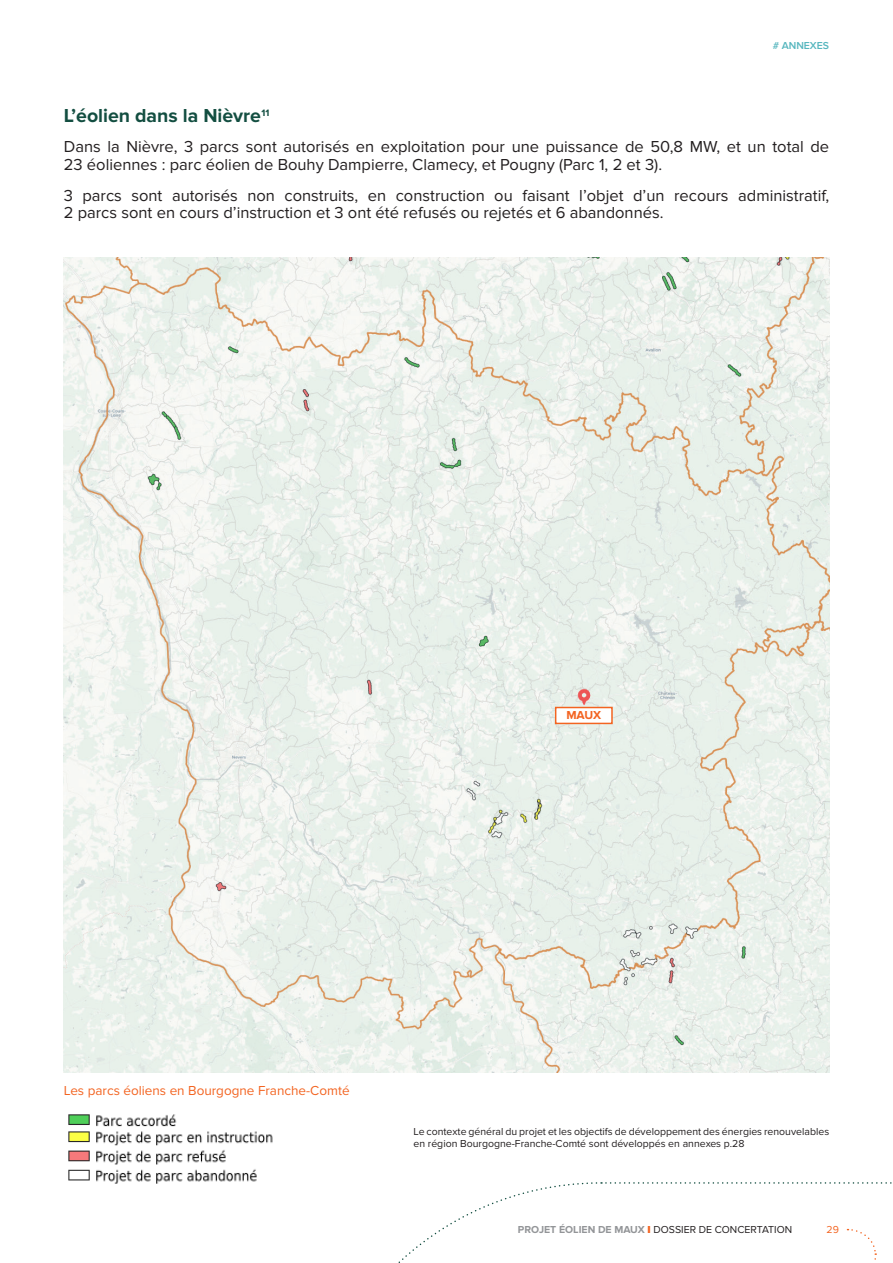
<style>
.page{position:relative;width:893px;height:1263px;background:#fff}
.page>*{position:absolute;margin:0;border:0;box-sizing:border-box;transform-origin:0 0}
.t1{font:700 19.5px "Proxima Nova";color:#134e41}
.t2{font:16.5px/17.9px "Proxima Nova";color:#231f20}
.t3{font:13.5px "Proxima Nova";color:#f36421}
.t4{font:700 12px "Proxima Nova";color:#f36421}
.t5{font:10.5px/11.4px "Proxima Nova";color:#231f20}
.t6{font:600 10.5px "Proxima Nova";color:#56b6be}
.t7{font:10.5px "Proxima Nova";color:#f36421}
.s1{font-weight:700;color:#939598}
.s2{font-weight:900;color:#f36421}
</style>
<div class="page">
<svg style="left:398px;top:1182px;width:494px;height:81px"></svg>
<img style="left:64px;top:257px;width:765px;height:816px">
<img style="left:68px;top:1114px;width:205px;height:70px">
<div style="left:556px;top:707px;width:56px;height:16px;background:#fff"></div>
<div style="left:555px;top:707px;width:58px;height:17px;border:2px solid #f36421"></div>
<p class="t6" style="left:773px;top:39px;width:58px"># ANNEXES</p>
<p class="t1" style="left:64px;top:104px;width:207px">L’éolien dans la Nièvre<sup>11</sup></p>
<p class="t2" style="left:64px;top:138px;width:767px">Dans la Nièvre, 3 parcs sont autorisés en exploitation pour une puissance de 50,8 MW, et un total de<br>23 éoliennes : parc éolien de Bouhy Dampierre, Clamecy, et Pougny (Parc 1, 2 et 3).</p>
<p class="t2" style="left:64px;top:186px;width:767px">3 parcs sont autorisés non construits, en construction ou faisant l’objet d’un recours administratif,<br>2 parcs sont en cours d’instruction et 3 ont été refusés ou rejetés et 6 abandonnés.</p>
<p class="t4" style="left:566px;top:708px;width:36px">MAUX</p>
<p class="t3" style="left:64px;top:1083px;width:287px">Les parcs éoliens en Bourgogne Franche-Comté</p>
<p class="t5" style="left:414px;top:1126px;width:417px">Le contexte général du projet et les objectifs de développement des énergies renouvelables en région Bourgogne-Franche-Comté sont développés en annexes p.28</p>
<p class="t5" style="left:518px;top:1224px;width:276px"><span class="s1">PROJET ÉOLIEN DE MAUX</span> <span class="s2">I</span> DOSSIER DE CONCERTATION</p>
<p class="t7" style="left:827px;top:1223px;width:14px">29</p>
</div>
